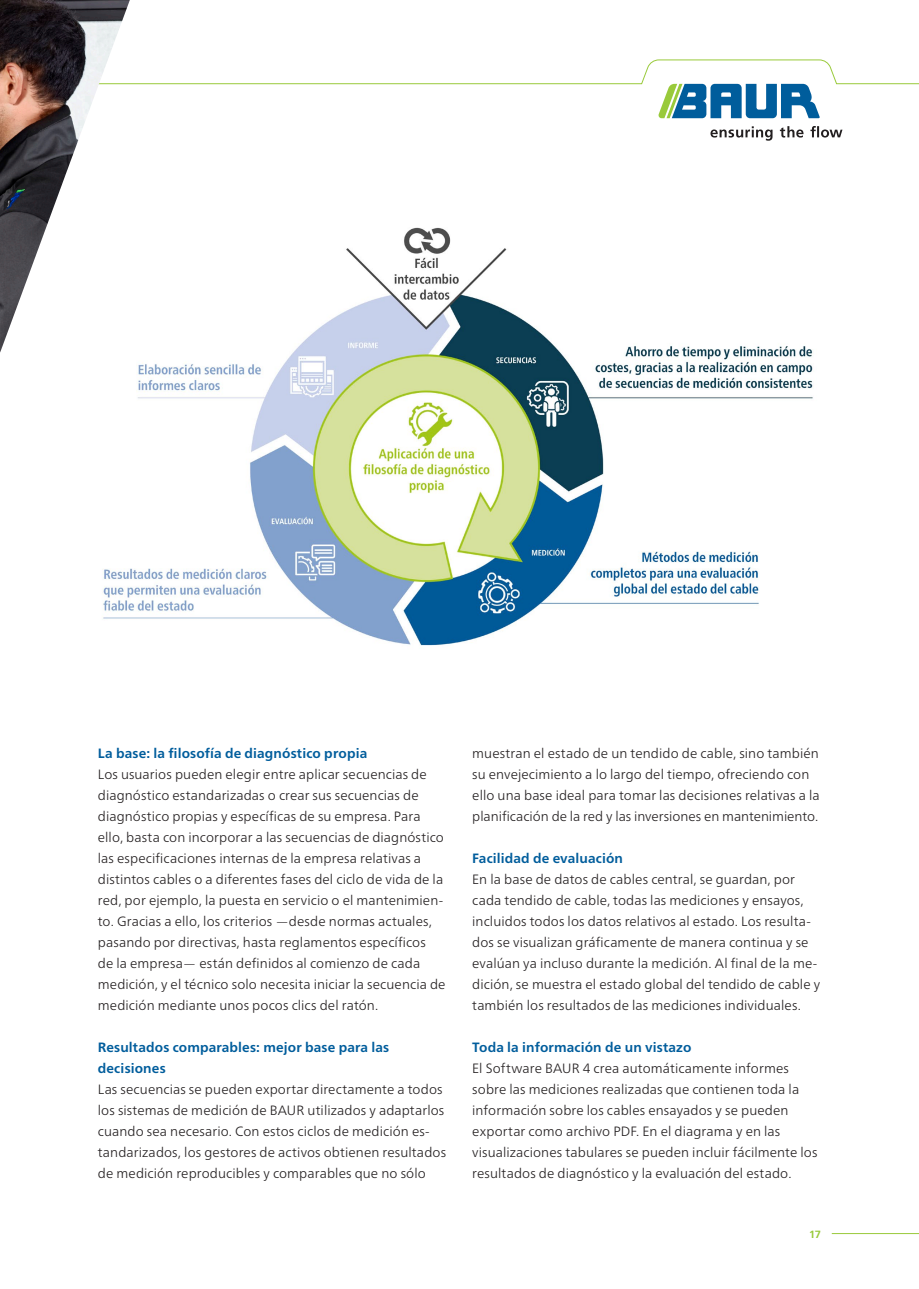
<style>
.page{position:relative;width:919px;height:1289px;background:#fff}
.page>*{position:absolute;margin:0;border:0;box-sizing:border-box;transform-origin:0 0}
.t1{font:300 13.5px/21px "Frutiger Neue LTW1 G";letter-spacing:.01em;color:#231f20}
.t2{font:700 13.5px/21px "Frutiger Neue LTW1 G";letter-spacing:.01em;color:#005d9c}
.t3{font:700 10.5px "Frutiger Neue LTW1 G";color:#99ca3b}
</style>
<div class="page">
<svg style="left:710px;top:126px;width:132px;height:15px"></svg>
<svg style="left:130px;top:59px;width:788px;height:59px"></svg>
<hr style="left:831px;top:1233px;width:87px;height:1px;background:#99ca3b">
<img style="left:0;top:0;width:130px;height:352px">
<img style="left:98px;top:165px;width:715px;height:481px">
<p class="t2" style="left:98px;top:741px;width:271px">La base: la filosofía de diagnóstico propia</p>
<p class="t1" style="left:98px;top:762px;width:349px">Los usuarios pueden elegir entre aplicar secuencias de diagnóstico estandarizadas o crear sus secuencias de diagnóstico propias y específicas de su empresa. Para ello, basta con incorporar a las secuencias de diagnóstico las especificaciones internas de la empresa relativas a distintos cables o a diferentes fases del ciclo de vida de la red, por ejemplo, la puesta en servicio o el mantenimien&shy;to. Gracias a ello, los criterios —desde normas actuales, pasando por directivas, hasta reglamentos específicos<br>de la empresa— están definidos al comienzo de cada medición, y el técnico solo necesita iniciar la secuencia de medición mediante unos pocos clics del ratón.</p>
<p class="t2" style="left:98px;top:1035px;width:293px">Resultados comparables: mejor base para las decisiones</p>
<p class="t1" style="left:98px;top:1077px;width:350px">Las secuencias se pueden exportar directamente a todos los sistemas de medición de BAUR utilizados y adaptarlos cuando sea necesario. Con estos ciclos de medición es&shy;tandarizados, los gestores de activos obtienen resultados de medición reproducibles y comparables que no sólo</p>
<p class="t1" style="left:472px;top:741px;width:349px">muestran el estado de un tendido de cable, sino también su envejecimiento a lo largo del tiempo, ofreciendo con ello una base ideal para tomar las decisiones relativas a la planificación de la red y las inversiones en mantenimiento.</p>
<p class="t2" style="left:472px;top:846px;width:152px">Facilidad de evaluación</p>
<p class="t1" style="left:472px;top:867px;width:349px">En la base de datos de cables central, se guardan, por cada tendido de cable, todas las mediciones y ensayos, incluidos todos los datos relativos al estado. Los resulta&shy;dos se visualizan gráficamente de manera continua y se evalúan ya incluso durante la medición. Al final de la me&shy;dición, se muestra el estado global del tendido de cable y también los resultados de las mediciones individuales.</p>
<p class="t2" style="left:472px;top:1035px;width:221px">Toda la información de un vistazo</p>
<p class="t1" style="left:472px;top:1056px;width:347px">El Software BAUR 4 crea automáticamente informes sobre las mediciones realizadas que contienen toda la información sobre los cables ensayados y se pueden exportar como archivo PDF. En el diagrama y en las visualizaciones tabulares se pueden incluir fácilmente los resultados de diagnóstico y la evaluación del estado.</p>
<p class="t3" style="left:809px;top:1226px;width:14px">17</p>
</div>
